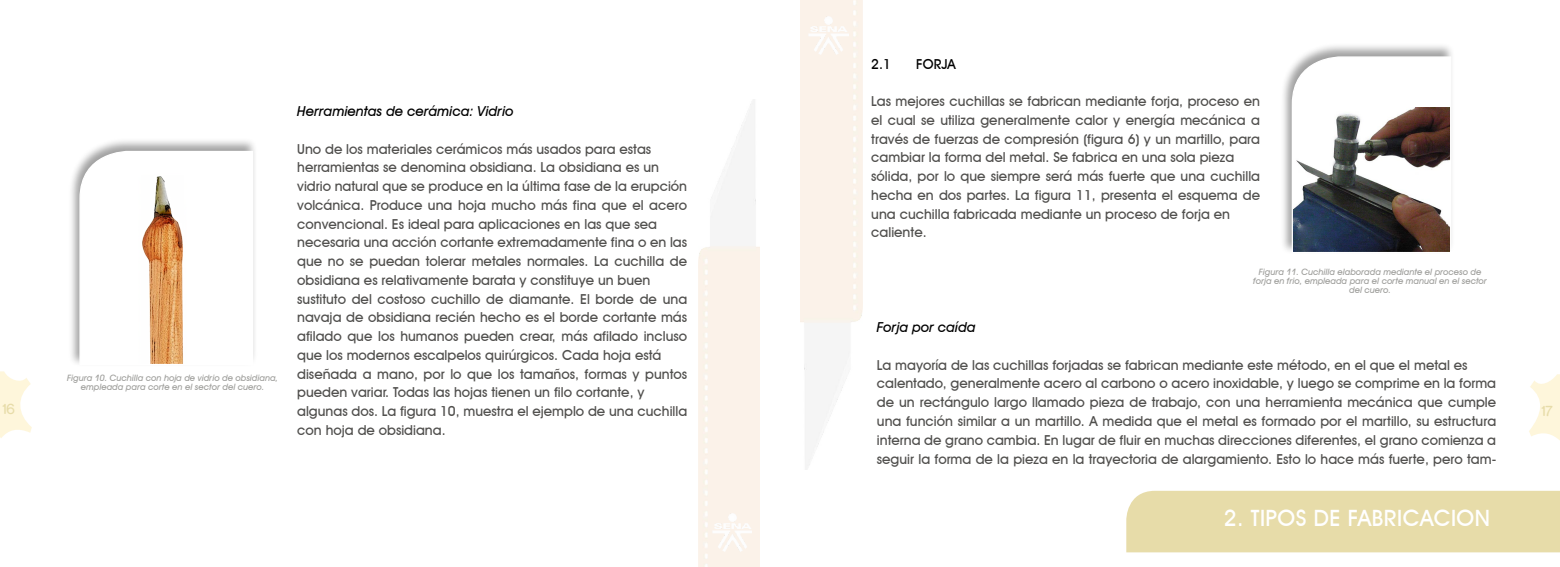
<style>
.page{position:relative;width:1560px;height:567px;background:#fff}
.page>*{position:absolute;margin:0;border:0;box-sizing:border-box;transform-origin:0 0}
.t1{font:500 22.5px "Avant Garde IT Cby BT";letter-spacing:.02em;color:#fff}
.t2{font:500 13.75px/18.8px "Avant Garde IT Cby BT";color:#504f4d}
.t3{font:italic 500 13.75px "Avant Garde IT Cby BT";color:#000}
.t4{font:500 13.75px "Avant Garde IT Cby BT";color:#000}
.t5{font:13.75px "Rocko FLF";color:#e7dca9}
.t6{font:italic 500 8.75px/8.8px "Avant Garde IT Cby BT";color:#9f9f9c;text-align:center}
</style>
<div class="page">
<svg style="left:0;top:371px;width:32px;height:67px"></svg>
<svg style="left:1529px;top:374px;width:30px;height:66px"></svg>
<img style="left:712px;top:514px;width:39px;height:38px">
<img style="left:808px;top:17px;width:40px;height:38px">
<div style="left:1126px;top:491px;width:433px;height:61px;background:#e7dca9"></div>
<div style="left:68px;top:137px;width:189px;height:229px;background:#000;opacity:.37"></div>
<svg style="left:79px;top:150px;width:175px;height:216px"></svg>
<div style="left:1280px;top:42px;width:174px;height:212px;background:#000;opacity:.37"></div>
<svg style="left:1290px;top:56px;width:161px;height:198px"></svg>
<p class="t4" style="left:871px;top:55px;width:21px">2.1</p>
<p class="t4" style="left:916px;top:55px;width:41px">FORJA</p>
<p class="t2" style="left:871px;top:92px;width:390px">Las mejores cuchillas se fabrican mediante forja, proceso en el cual se utiliza generalmente calor y energía mecánica a través de fuerzas de compresión (figura 6) y un martillo, para cambiar la forma del metal. Se fabrica en una sola pieza sólida, por lo que siempre será más fuerte que una cuchilla hecha en dos partes. La figura 11, presenta el esquema de una cuchilla fabricada mediante un proceso de forja en caliente.</p>
<p class="t6" style="left:1253px;top:267px;width:235px">Figura 11. Cuchilla elaborada mediante el proceso de forja en frio, empleada para el corte manual en el sector del cuero.</p>
<p class="t3" style="left:876px;top:319px;width:100px">Forja por caída</p>
<p class="t2" style="left:876px;top:355px;width:620px">La mayoría de las cuchillas forjadas se fabrican mediante este método, en el que el metal es calentado, generalmente acero al carbono o acero inoxidable, y luego se comprime en la forma de un rectángulo largo llamado pieza de trabajo, con una herramienta mecánica que cumple una función similar a un martillo. A medida que el metal es formado por el martillo, su estructura interna de grano cambia. En lugar de fluir en muchas direcciones diferentes, el grano comienza a seguir la forma de la pieza en la trayectoria de alargamiento. Esto lo hace más fuerte, pero tam-</p>
<p class="t3" style="left:297px;top:103px;width:218px">Herramientas de cerámica: Vidrio</p>
<p class="t2" style="left:297px;top:139px;width:391px">Uno de los materiales cerámicos más usados para estas herramientas se denomina obsidiana. La obsidiana es un vidrio natural que se produce en la última fase de la erupción volcánica. Produce una hoja mucho más fina que el acero convencional. Es ideal para aplicaciones en las que sea necesaria una acción cortante extremadamente fina o en las que no se puedan tolerar metales normales. La cuchilla de obsidiana es relativamente barata y constituye un buen sustituto del costoso cuchillo de diamante. El borde de una navaja de obsidiana recién hecho es el borde cortante más afilado que los humanos pueden crear, más afilado incluso que los modernos escalpelos quirúrgicos. Cada hoja está diseñada a mano, por lo que los tamaños, formas y puntos pueden variar. Todas las hojas tienen un filo cortante, y algunas dos. La figura 10, muestra el ejemplo de una cuchilla con hoja de obsidiana.</p>
<p class="t6" style="left:67px;top:373px;width:212px">Figura 10. Cuchilla con hoja de vidrio de obsidiana, empleada para corte en el sector del cuero.</p>
<p class="t5" style="left:2px;top:400px;width:14px">16</p>
<p class="t5" style="left:1540px;top:402px;width:13px">17</p>
<h1 class="t1" style="left:1223px;top:505px;width:268px">2. TIPOS DE FABRICACION</h1>
</div>
